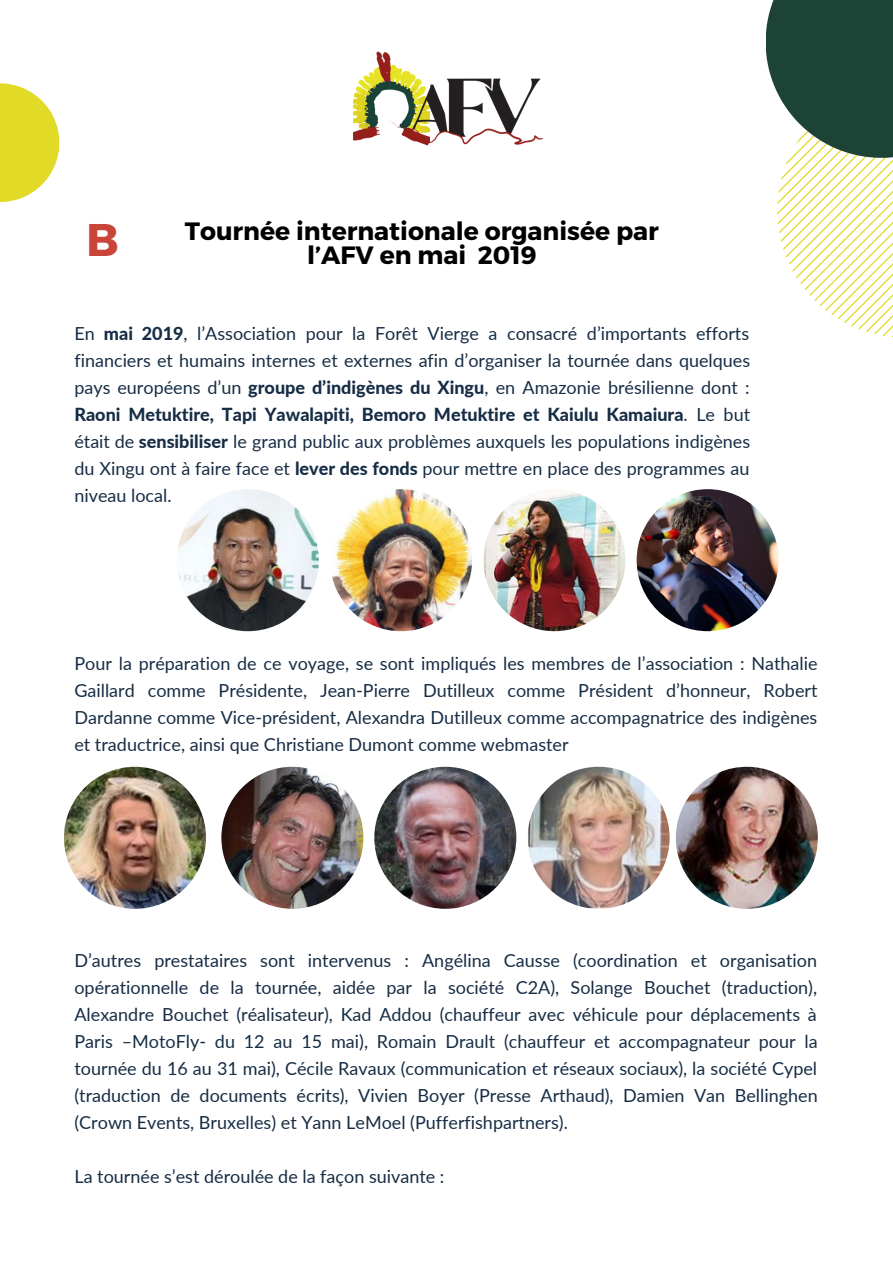
<style>
.page{position:relative;width:893px;height:1264px;background:#fff}
.page>*{position:absolute;margin:0;border:0;box-sizing:border-box;transform-origin:0 0}
.t1{font:700 45.75px "Montserrat";color:#c94539}
.t2{font:700 25.05px "Montserrat";color:#000}
.t3{font:18px/27px "Lato";color:#172d45;text-align:justify}
.s1{font-weight:800}
</style>
<div class="page">
<img style="left:352px;top:51px;width:192px;height:95px">
<svg style="left:777px;top:158px;width:115px;height:179px"></svg>
<svg style="left:0;top:83px;width:59px;height:119px;fill:#e1da26"></svg>
<img style="left:177px;top:489px;width:142px;height:142px;border-radius:50%">
<img style="left:330px;top:489px;width:142px;height:142px;border-radius:50%">
<img style="left:483px;top:489px;width:142px;height:142px;border-radius:50%">
<img style="left:636px;top:489px;width:142px;height:142px;border-radius:50%">
<img style="left:64px;top:766px;width:142px;height:142px;border-radius:50%">
<img style="left:221px;top:766px;width:142px;height:142px;border-radius:50%">
<img style="left:374px;top:766px;width:142px;height:142px;border-radius:50%">
<img style="left:527px;top:766px;width:142px;height:142px;border-radius:50%">
<img style="left:675px;top:766px;width:142px;height:142px;border-radius:50%">
<svg style="left:766px;top:0;width:126px;height:158px;background:#3f5f53"></svg>
<p class="t1" style="left:86px;top:210px;width:34px">B</p>
<p class="t2" style="left:185px;top:214px;width:475px">Tournée internationale organisée par</p>
<p class="t2" style="left:307px;top:239px;width:231px">l’AFV en mai 2019</p>
<p class="t3" style="left:74px;top:320px;width:677px">En <span class="s1">mai 2019</span>, l’Association pour la Forêt Vierge a consacré d’importants efforts financiers et humains internes et externes afin d’organiser la tournée dans quelques pays européens d’un <span class="s1">groupe d’indigènes du Xingu</span>, en Amazonie brésilienne dont :<br><span class="s1">Raoni Metuktire, Tapi Yawalapiti, Bemoro Metuktire et Kaiulu Kamaiura</span>. Le but était de <span class="s1">sensibiliser</span> le grand public aux problèmes auxquels les populations indigènes du Xingu ont à faire face et <span class="s1">lever des fonds</span> pour mettre en place des programmes au niveau local.</p>
<p class="t3" style="left:74px;top:649px;width:744px">Pour la préparation de ce voyage, se sont impliqués les membres de l’association : Nathalie Gaillard comme Présidente, Jean-Pierre Dutilleux comme Président d’honneur, Robert Dardanne comme Vice-président, Alexandra Dutilleux comme accompagnatrice des indigènes et traductrice, ainsi que Christiane Dumont comme webmaster</p>
<p class="t3" style="left:74px;top:946px;width:744px">D’autres prestataires sont intervenus : Angélina Causse (coordination et organisation opérationnelle de la tournée, aidée par la société C2A), Solange Bouchet (traduction), Alexandre Bouchet (réalisateur), Kad Addou (chauffeur avec véhicule pour déplacements à Paris –MotoFly- du 12 au 15 mai), Romain Drault (chauffeur et accompagnateur pour la tournée du 16 au 31 mai), Cécile Ravaux (communication et réseaux sociaux), la société Cypel (traduction de documents écrits), Vivien Boyer (Presse Arthaud), Damien Van Bellinghen (Crown Events, Bruxelles) et Yann LeMoel (Pufferfishpartners).</p>
<p class="t3" style="left:74px;top:1162px;width:371px">La tournée s’est déroulée de la façon suivante :</p>
</div>
